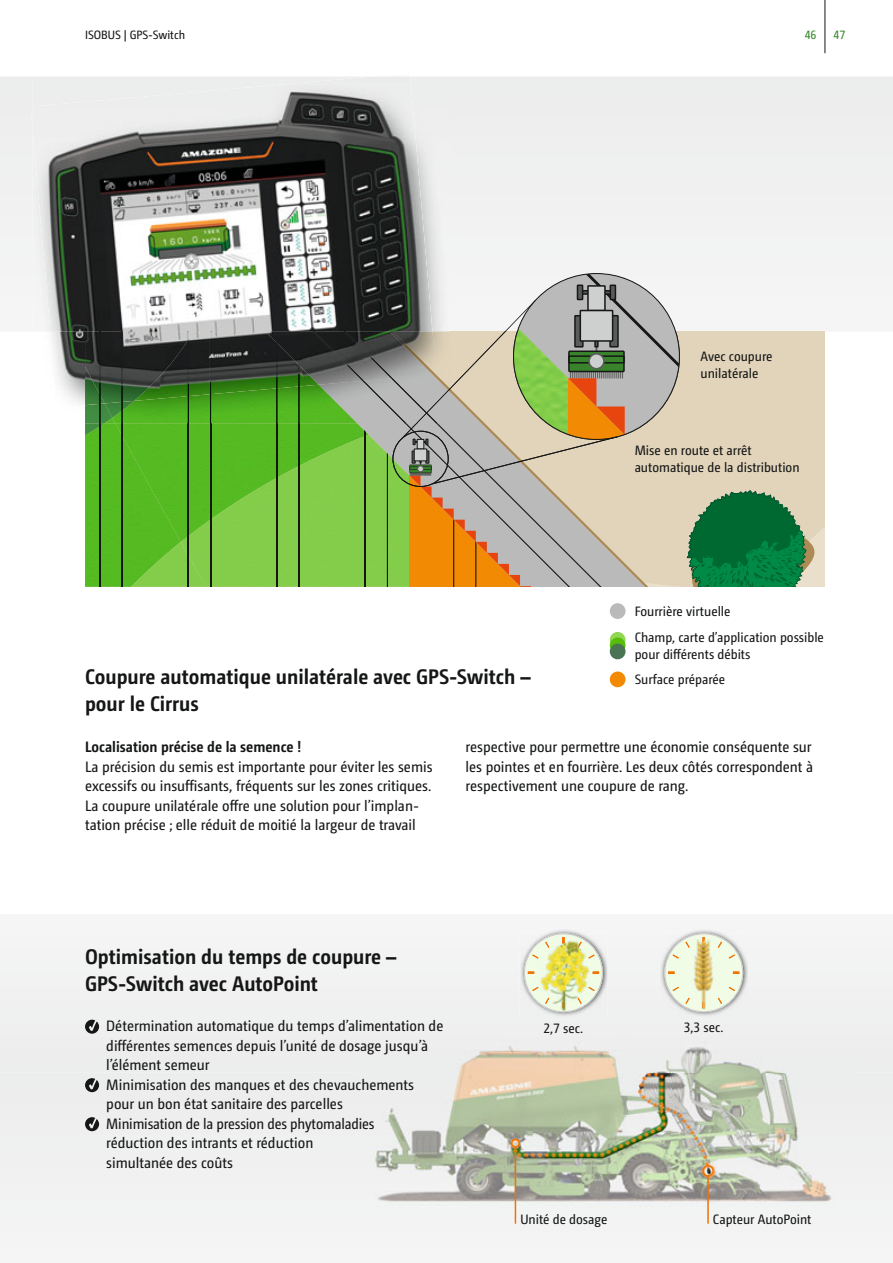
<style>
.page{position:relative;width:893px;height:1263px;background:#fff}
.page>*{position:absolute;margin:0;border:0;box-sizing:border-box;transform-origin:0 0}
.t1{font:700 21px/27px "Camingo Dos Pro S Cd";color:#151616}
.t2{font:15px/19.5px "Camingo Dos Pro S Cd";color:#151616}
.t3{font:700 15px "Camingo Dos Pro S Cd";color:#151616}
.t4{font:13.5px/25.5px "Camingo Dos Pro S Cd";color:#151616}
.t5{font:12px "Camingo Dos Pro S Cd";color:#151616}
.t6{font:12px "Camingo Dos Pro S Cd";color:#38832b}
</style>
<div class="page">
<div style="left:0;top:77px;width:893px;height:220px;background:#f0f0f0"></div>
<div style="left:0;top:1073px;width:893px;height:175px;background:#f1f1f1"></div>
<div style="left:0;top:928px;width:893px;height:145px;background:#f1f1f1"></div>
<img style="left:357px;top:1032px;width:497px;height:184px">
<img style="left:519px;top:929px;width:89px;height:88px">
<svg style="left:524px;top:933px;width:79px;height:79px"></svg>
<img style="left:545px;top:941px;width:37px;height:63px">
<img style="left:660px;top:929px;width:88px;height:88px">
<svg style="left:664px;top:933px;width:79px;height:79px"></svg>
<img style="left:665px;top:934px;width:77px;height:77px;border-radius:50%">
<img style="left:693px;top:936px;width:21px;height:74px">
<svg style="left:85px;top:423px;width:318px;height:164px;background:#6abc37"></svg>
<img style="left:134px;top:408px;width:185px;height:15px">
<img style="left:85px;top:408px;width:14px;height:15px">
<svg style="left:210px;top:408px;width:1px;height:15px"></svg>
<svg style="left:188px;top:408px;width:1px;height:15px"></svg>
<img style="left:298px;top:408px;width:1px;height:15px">
<img style="left:276px;top:408px;width:1px;height:15px">
<img style="left:319px;top:408px;width:43px;height:15px">
<img style="left:362px;top:408px;width:41px;height:15px">
<div style="left:433px;top:82px;width:17px;height:192px;background:#efefef"></div>
<svg style="left:31px;top:106px;width:1px;height:21px"></svg>
<img style="left:310px;top:77px;width:101px;height:5px">
<img style="left:51px;top:332px;width:352px;height:76px">
<img style="left:32px;top:82px;width:401px;height:250px">
<img style="left:193px;top:332px;width:210px;height:64px">
<svg style="left:403px;top:274px;width:422px;height:313px;background:#bfbca0"></svg>
<img style="left:193px;top:340px;width:126px;height:61px">
<img style="left:85px;top:332px;width:108px;height:71px">
<img style="left:85px;top:366px;width:20px;height:39px">
<img style="left:121px;top:332px;width:2px;height:62px">
<img style="left:99px;top:332px;width:1px;height:62px">
<svg style="left:99px;top:394px;width:35px;height:43px;background:#43902c"></svg>
<img style="left:210px;top:332px;width:1px;height:62px">
<img style="left:188px;top:340px;width:1px;height:56px">
<img style="left:266px;top:332px;width:167px;height:53px">
<img style="left:364px;top:332px;width:29px;height:46px">
<img style="left:313px;top:332px;width:51px;height:49px">
<img style="left:390px;top:332px;width:46px;height:43px">
<div style="left:610px;top:603px;width:15px;height:16px;background:#bababb;border-radius:50%"></div>
<div style="left:610px;top:632px;width:15px;height:16px;background:#92d653;border-radius:50%"></div>
<svg style="left:610px;top:637px;width:15px;height:16px"></svg>
<div style="left:610px;top:644px;width:15px;height:15px;background:#4a7453;border-radius:50%"></div>
<div style="left:610px;top:671px;width:15px;height:16px;background:#f38a03;border-radius:50%"></div>
<hr style="left:707px;top:1176px;width:2px;height:48px;background:#f07300">
<hr style="left:515px;top:1147px;width:1px;height:77px;background:#f07300">
<div style="left:511px;top:1139px;width:9px;height:8px;border:2px solid #f07300;border-radius:50%"></div>
<div style="left:702px;top:1165px;width:12px;height:11px;border:2px solid #f07300;border-radius:50%"></div>
<hr style="left:825px;top:0;width:1px;height:53px;background:#151616">
<svg style="left:85px;top:1020px;width:14px;height:14px"></svg>
<svg style="left:85px;top:1078px;width:14px;height:14px"></svg>
<svg style="left:85px;top:1117px;width:14px;height:14px"></svg>
<p class="t5" style="left:85px;top:29px;width:102px">ISOBUS | GPS-Switch</p>
<p class="t6" style="left:805px;top:29px;width:13px">46</p>
<p class="t6" style="left:833px;top:29px;width:13px">47</p>
<p class="t4" style="left:701px;top:349px;width:74px;line-height:17px">Avec coupure unilatérale</p>
<p class="t4" style="left:635px;top:442px;width:166px;line-height:17px">Mise en route et arrêt automatique de la distribution</p>
<p class="t4" style="left:635px;top:600px;width:191px">Fourrière virtuelle<br>Champ, carte d’application possible</p>
<p class="t4" style="left:635px;top:642px;width:117px">pour différents débits<br>Surface préparée</p>
<h1 class="t1" style="left:85px;top:665px;width:447px">Coupure automatique unilatérale avec GPS-Switch – pour le Cirrus</h1>
<p class="t3" style="left:85px;top:741px;width:218px">Localisation précise de la semence !</p>
<p class="t2" style="left:85px;top:758px;width:349px">La précision du semis est importante pour éviter les semis excessifs ou insuffisants, fréquents sur les zones critiques.<br>La coupure unilatérale offre une solution pour l’implan&shy;tation précise ; elle réduit de moitié la largeur de travail</p>
<p class="t2" style="left:466px;top:738px;width:349px;text-align:justify">respective pour permettre une économie conséquente sur les pointes et en fourrière. Les deux côtés correspondent à respectivement une coupure de rang.</p>
<h1 class="t1" style="left:85px;top:945px;width:313px">Optimisation du temps de coupure –<br>GPS-Switch avec AutoPoint</h1>
<p class="t2" style="left:106px;top:1017px;width:339px">Détermination automatique du temps d’alimentation de différentes semences depuis l’unité de dosage jusqu’à l’élément semeur<br>Minimisation des manques et des chevauchements pour un bon état sanitaire des parcelles<br>Minimisation de la pression des phytomaladies<br>réduction des intrants et réduction<br>simultanée des coûts</p>
<p class="t4" style="left:544px;top:1016px;width:41px">2,7 sec.</p>
<p class="t4" style="left:684px;top:1016px;width:41px">3,3 sec.</p>
<p class="t4" style="left:520px;top:1207px;width:89px">Unité de dosage</p>
<p class="t4" style="left:713px;top:1207px;width:100px">Capteur AutoPoint</p>
</div>
